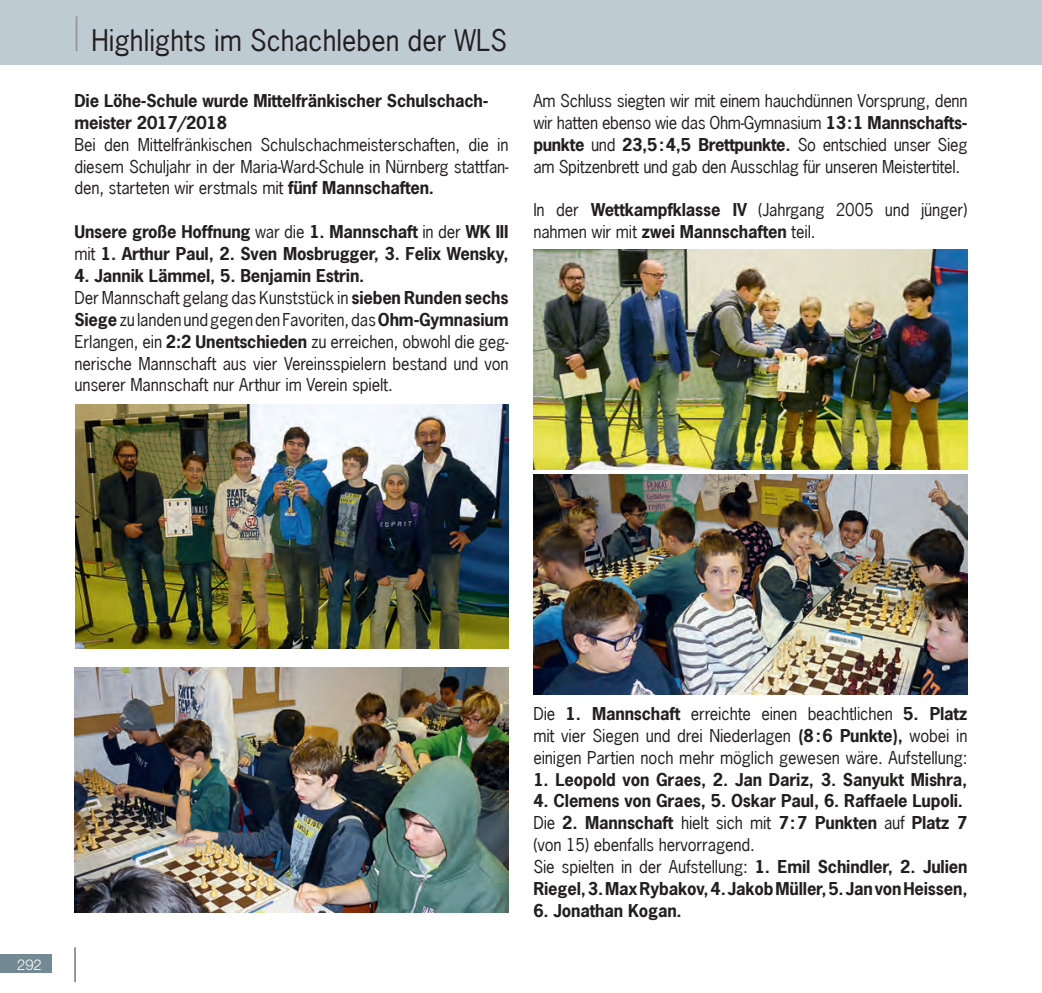
<style>
.page{position:relative;width:1042px;height:993px;background:#fff}
.page>*{position:absolute;margin:0;border:0;box-sizing:border-box;transform-origin:0 0}
.Große_Headline{font:28px "News Gothic LT";color:#231f20}
.Grundtext_bei_Artike{font:16.62px/21.9px "News Gothic LT";letter-spacing:-.01em;color:#231f20;text-align:justify}
.Grundtext_bei_Artike-2{font:700 16.62px/21.9px "News Gothic LT";letter-spacing:-.01em;color:#231f20}
.Fette_Überschrift{font:700 16.62px/21.9px "News Gothic LT";letter-spacing:-.01em;color:#231f20}
.t1{font:300 14.88px "Helvetica Neue LT Std";color:#fff}
.s1{font-weight:700}
.s2{font-weight:400}
</style>
<div class="page">
<div style="left:0;top:954px;width:52px;height:18px;background:#738a95"></div>
<div style="left:0;top:0;width:1042px;height:64px;background:#bfcbd3"></div>
<hr style="left:74px;top:946px;width:2px;height:35px;background:#57585a">
<hr style="left:76px;top:16px;width:1px;height:35px;background:#939598">
<img style="left:76px;top:404px;width:432px;height:244px">
<img style="left:533px;top:249px;width:434px;height:220px">
<img style="left:74px;top:667px;width:434px;height:245px">
<img style="left:533px;top:474px;width:434px;height:220px">
<p class="Große_Headline" style="left:91px;top:23px;width:417px">Highlights im Schachleben der WLS</p>
<p class="Fette_Überschrift" style="left:74px;top:89px;width:415px">Die Löhe-Schule wurde Mittelfränkischer Schulschach&shy;meister 2017/2018</p>
<p class="Grundtext_bei_Artike" style="left:74px;top:133px;width:436px">Bei den Mittelfränkischen Schulschachmeisterschaften, die in diesem Schuljahr in der Maria-Ward-Schule in Nürnberg stattfan&shy;den, starteten wir erstmals mit <span class="s1">fünf Mannschaften.</span></p>
<p class="Grundtext_bei_Artike-2" style="left:74px;top:221px;width:436px">Unsere große Hoffnung <span class="s2">war die</span> 1. Mannschaft <span class="s2">in der</span> WK III <span class="s2">mit</span> 1. Arthur Paul, 2. Sven Mosbrugger, 3. Felix Wensky,</p>
<p class="Grundtext_bei_Artike-2" style="left:74px;top:264px;width:291px">4. Jannik Lämmel, 5. Benjamin Estrin.</p>
<p class="Grundtext_bei_Artike" style="left:74px;top:286px;width:436px">Der Mannschaft gelang das Kunststück in <span class="s1">sieben Runden sechs Siege</span> zu landen und gegen den Favoriten, das <span class="s1">Ohm-Gymnasium </span>Erlangen, ein <span class="s1">2:2 Unentschieden</span> zu erreichen, obwohl die geg&shy;nerische Mannschaft aus vier Vereinsspielern bestand und von unserer Mannschaft nur Arthur im Verein spielt.</p>
<p class="Grundtext_bei_Artike" style="left:533px;top:89px;width:436px">Am Schluss siegten wir mit einem hauchdünnen Vorsprung, denn wir hatten ebenso wie das Ohm-Gymnasium <span class="s1">13:1 Mannschafts&shy;punkte</span> und <span class="s1">23,5:4,5 Brettpunkte.</span> So entschied unser Sieg am Spitzenbrett und gab den Ausschlag für unseren Meistertitel.</p>
<p class="Grundtext_bei_Artike" style="left:533px;top:199px;width:436px">In der <span class="s1">Wettkampfklasse IV</span> (Jahrgang 2005 und jünger) nahmen wir mit <span class="s1">zwei Mannschaften</span> teil.</p>
<p class="t1" style="left:17px;top:954px;width:26px">292</p>
<p class="Grundtext_bei_Artike" style="left:533px;top:702px;width:436px">Die <span class="s1">1. Mannschaft</span> erreichte einen beachtlichen <span class="s1">5. Platz </span>mit vier Siegen und drei Niederlagen <span class="s1">(8:6 Punkte),</span> wobei in einigen Partien noch mehr möglich gewesen wäre. Aufstellung:</p>
<p class="Grundtext_bei_Artike-2" style="left:533px;top:767px;width:435px">1. Leopold von Graes, 2. Jan Dariz, 3. Sanyukt Mishra,</p>
<p class="Grundtext_bei_Artike-2" style="left:533px;top:789px;width:431px">4. Clemens von Graes, 5. Oskar Paul, 6. Raffaele Lupoli.</p>
<p class="Grundtext_bei_Artike" style="left:533px;top:811px;width:436px">Die <span class="s1">2. Mannschaft</span> hielt sich mit <span class="s1">7:7 Punkten</span> auf <span class="s1">Platz 7 </span>(von 15) ebenfalls hervorragend.</p>
<p class="Grundtext_bei_Artike-2" style="left:533px;top:855px;width:436px"><span class="s2">Sie spielten in der Aufstellung:</span> 1. Emil Schindler, 2. Julien<br>Riegel, 3. Max Rybakov, 4. Jakob Müller, 5. Jan von Heissen,</p>
<p class="Grundtext_bei_Artike-2" style="left:533px;top:899px;width:150px">6. Jonathan Kogan.</p>
</div>
